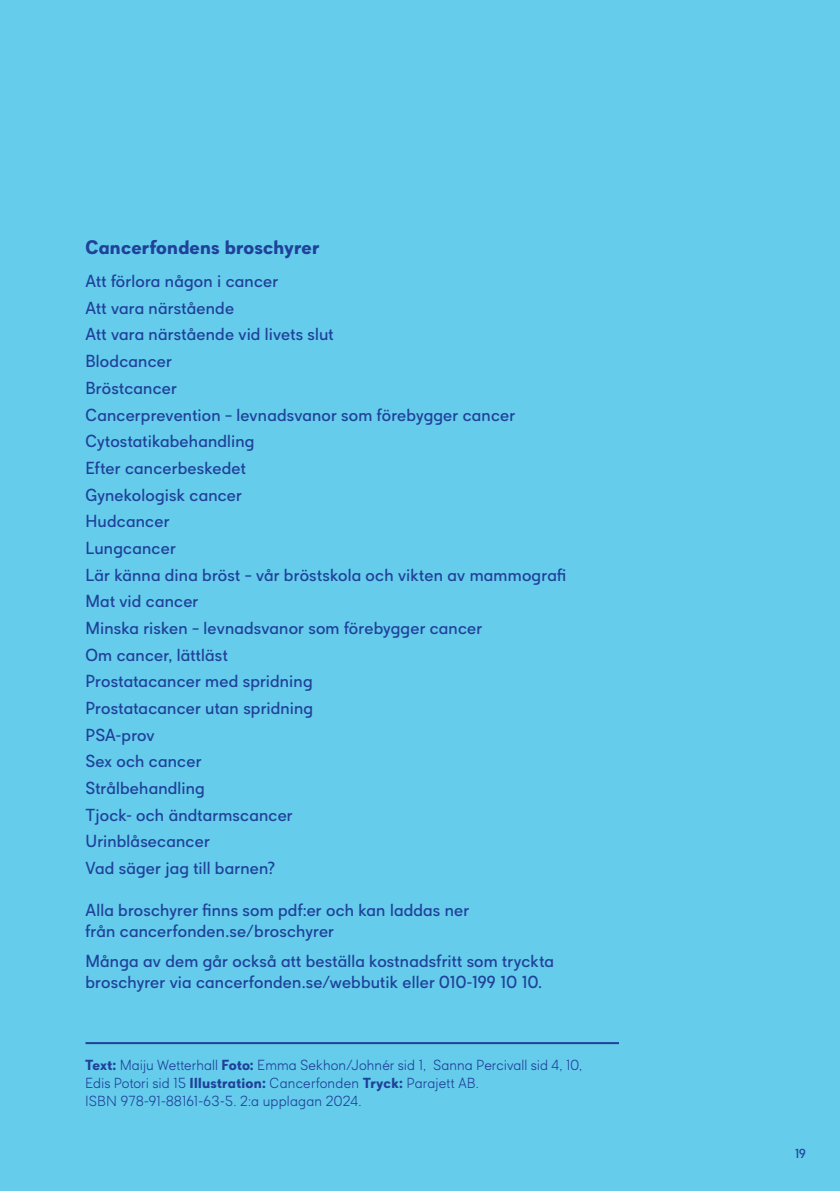
<style>
.page{position:relative;width:840px;height:1191px;background:#fff}
.page>*{position:absolute;margin:0;border:0;box-sizing:border-box;transform-origin:0 0}
.t1{font:700 18px "Cancerfonden Sans";letter-spacing:.01em;color:#20419a}
.t2{font:16px/26.6px "Cancerfonden Sans";letter-spacing:.01em;color:#20419a}
.t3{font:300 13.4px/18px "Cancerfonden Sans";letter-spacing:.005em;color:#20419a}
.t4{font:12px "Cancerfonden Sans";color:#20419a}
.s1{font-weight:700}
</style>
<div class="page">
<div style="left:0;top:0;width:839px;height:1191px;background:#65cdeb"></div>
<hr style="left:85px;top:1042px;width:533px;height:2px;background:#20419a">
<p class="t1" style="left:85px;top:235px;width:235px">Cancerfondens broschyrer</p>
<p class="t2" style="left:85px;top:268px;width:482px">Att förlora någon i cancer<br>Att vara närstående<br>Att vara närstående vid livets slut<br>Blodcancer<br>Bröstcancer<br>Cancerprevention – levnadsvanor som förebygger cancer<br>Cytostatikabehandling<br>Efter cancerbeskedet<br>Gynekologisk cancer<br>Hudcancer<br>Lungcancer<br>Lär känna dina bröst – vår bröstskola och vikten av mammografi<br>Mat vid cancer<br>Minska risken – levnadsvanor som förebygger cancer<br>Om cancer, lättläst<br>Prostatacancer med spridning<br>Prostatacancer utan spridning<br>PSA-prov<br>Sex och cancer<br>Strålbehandling<br>Tjock- och ändtarmscancer<br>Urinblåsecancer<br>Vad säger jag till barnen?</p>
<p class="t2" style="left:85px;top:899px;width:385px;line-height:21px">Alla broschyrer finns som pdf:er och kan laddas ner från cancerfonden.se/broschyrer</p>
<p class="t2" style="left:85px;top:950px;width:470px;line-height:21px">Många av dem går också att beställa kostnadsfritt som tryckta broschyrer via cancerfonden.se/webbutik eller 010-199 10 10.</p>
<p class="t3" style="left:85px;top:1056px;width:498px"><span class="s1">Text:</span> Maiju Wetterhall <span class="s1">Foto:</span> Emma Sekhon/Johnér sid 1, Sanna Percivall sid 4, 10,<br>Edis Potori sid 15 <span class="s1">Illustration:</span> Cancerfonden <span class="s1">Tryck:</span> Parajett AB.<br>ISBN 978-91-88161-63-5. 2:a upplagan 2024.</p>
<p class="t4" style="left:794px;top:1145px;width:13px">19</p>
</div>
